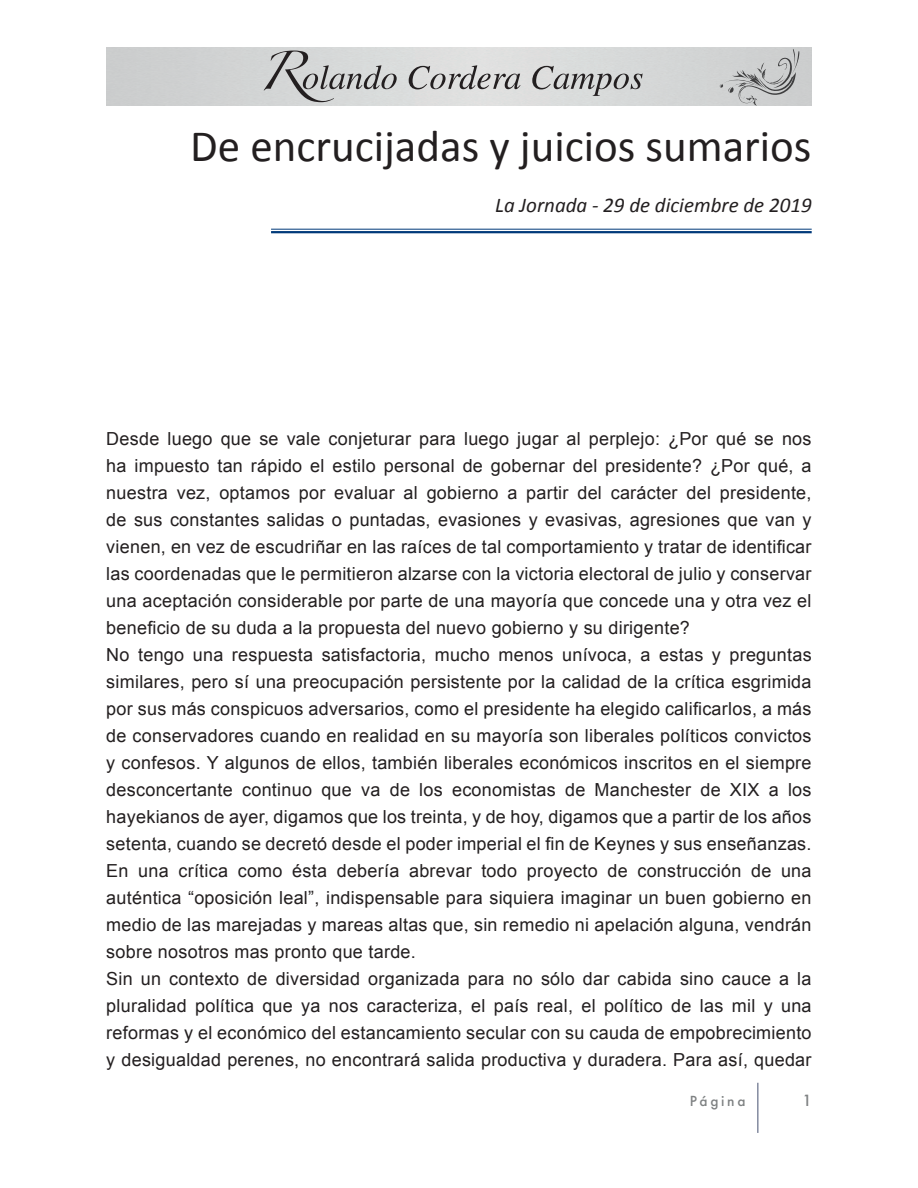
<style>
.page{position:relative;width:918px;height:1188px;background:#fff}
.page>*{position:absolute;margin:0;border:0;box-sizing:border-box;transform-origin:0 0}
.t1{font:45px "Calibri";color:#231f20}
.t2{font:italic 21px "Calibri";color:#231f20}
.t3{font:18px/27px "Arial";letter-spacing:.015em;color:#231f20;text-align:justify}
.t4{font:500 15px "Futura";color:#7e8182}
.t5{font:500 13.5px "Futura";letter-spacing:.2em;color:#7e8182}
</style>
<div class="page">
<svg style="left:264px;top:51px;width:133px;height:51px"></svg>
<svg style="left:409px;top:65px;width:112px;height:24px"></svg>
<svg style="left:532px;top:66px;width:111px;height:30px"></svg>
<svg style="left:719px;top:49px;width:80px;height:57px"></svg>
<hr style="left:757px;top:1083px;width:2px;height:50px;background:#848ba0">
<hr style="left:271px;top:229px;width:541px;height:1px;background:#013a7a">
<hr style="left:271px;top:231px;width:541px;height:2px;background:#013a7a">
<p class="t1" style="left:190px;top:118px;width:623px">De encrucijadas y juicios sumarios</p>
<p class="t2" style="left:495px;top:190px;width:318px">La Jornada - 29 de diciembre de 2019</p>
<p class="t3" style="left:106px;top:425px;width:707px">Desde luego que se vale conjeturar para luego jugar al perplejo: ¿Por qué se nos ha impuesto tan rápido el estilo personal de gobernar del presidente? ¿Por qué, a nuestra vez, optamos por evaluar al gobierno a partir del carácter del presidente, de sus constantes salidas o puntadas, evasiones y evasivas, agresiones que van y vienen, en vez de escudriñar en las raíces de tal comportamiento y tratar de identificar las coordenadas que le permitieron alzarse con la victoria electoral de julio y conservar una aceptación considerable por parte de una mayoría que concede una y otra vez el beneficio de su duda a la propuesta del nuevo gobierno y su dirigente?</p>
<p class="t3" style="left:106px;top:641px;width:707px">No tengo una respuesta satisfactoria, mucho menos unívoca, a estas y preguntas similares, pero sí una preocupación persistente por la calidad de la crítica esgrimida por sus más conspicuos adversarios, como el presidente ha elegido calificarlos, a más de conservadores cuando en realidad en su mayoría son liberales políticos convictos y confesos. Y algunos de ellos, también liberales económicos inscritos en el siempre desconcertante continuo que va de los economistas de Manchester de XIX a los hayekianos de ayer, digamos que los treinta, y de hoy, digamos que a partir de los años setenta, cuando se decretó desde el poder imperial el fin de Keynes y sus enseñanzas.</p>
<p class="t3" style="left:106px;top:857px;width:707px">En una crítica como ésta debería abrevar todo proyecto de construcción de una auténtica “oposición leal”, indispensable para siquiera imaginar un buen gobierno en medio de las marejadas y mareas altas que, sin remedio ni apelación alguna, vendrán sobre nosotros mas pronto que tarde.</p>
<p class="t3" style="left:106px;top:965px;width:707px">Sin un contexto de diversidad organizada para no sólo dar cabida sino cauce a la pluralidad política que ya nos caracteriza, el país real, el político de las mil y una reformas y el económico del estancamiento secular con su cauda de empobrecimiento y desigualdad perenes, no encontrará salida productiva y duradera. Para así, quedar</p>
<p class="t5" style="left:690px;top:1092px;width:57px">Página</p>
<p class="t4" style="left:802px;top:1091px;width:11px">1</p>
</div>
